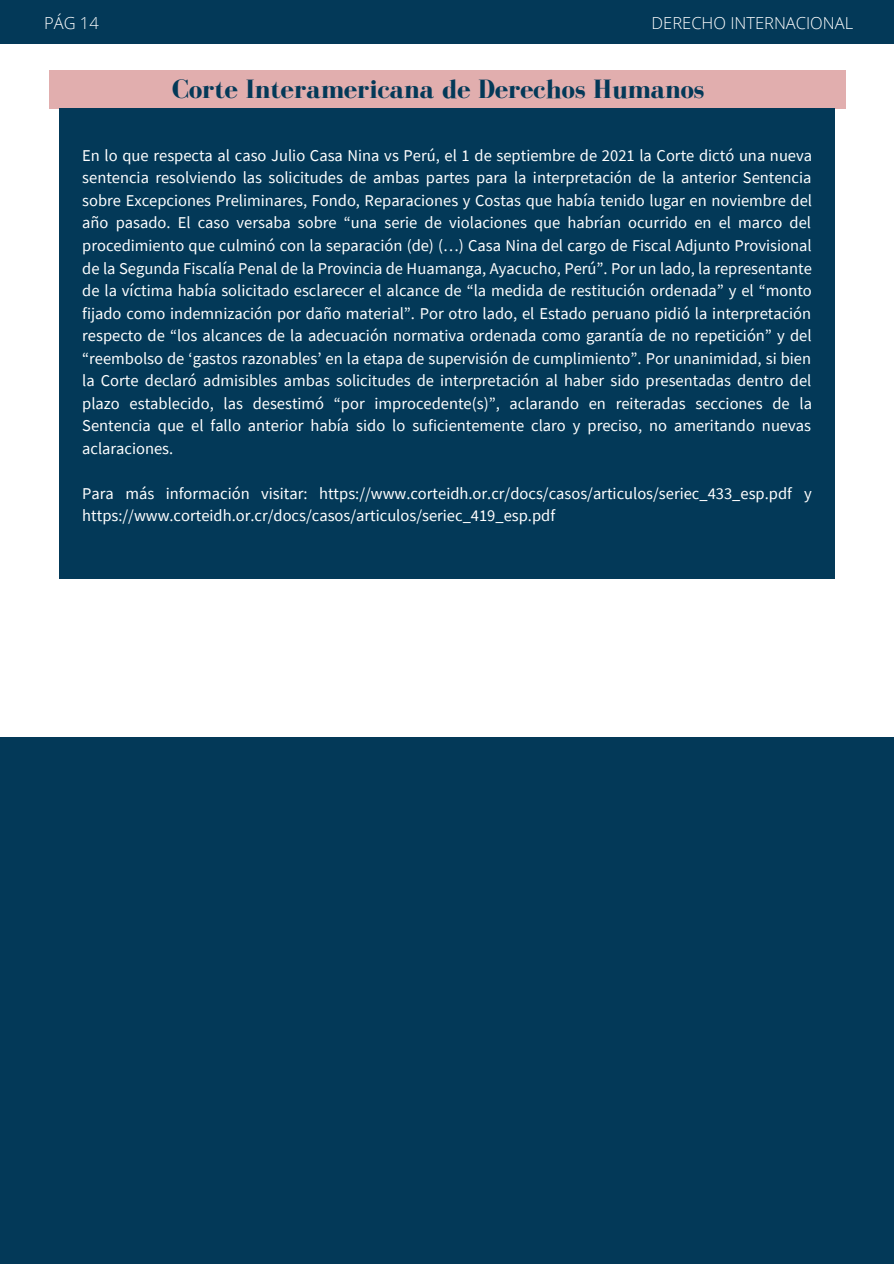
<style>
.page{position:relative;width:894px;height:1264px;background:#fff}
.page>*{position:absolute;margin:0;border:0;box-sizing:border-box;transform-origin:0 0}
.t1{font:700 27.15px "Bodoni FLF";color:#033958}
.t2{font:16.5px/22.5px "Source Sans Pro";color:#fff;text-align:justify}
.t3{font:300 16.5px "Open Sans";color:#fff}
</style>
<div class="page">
<div style="left:0;top:0;width:893px;height:44px;background:#033958"></div>
<div style="left:49px;top:70px;width:796px;height:39px;background:#e1aeae"></div>
<div style="left:59px;top:108px;width:775px;height:471px;background:#033958"></div>
<div style="left:0;top:737px;width:893px;height:526px;background:#033958"></div>
<p class="t3" style="left:44px;top:11px;width:56px">PÁG 14</p>
<p class="t3" style="left:651px;top:11px;width:203px">DERECHO INTERNACIONAL</p>
<p class="t1" style="left:172px;top:75px;width:533px">Corte Interamericana de Derechos Humanos</p>
<p class="t2" style="left:82px;top:144px;width:731px">En lo que respecta al caso Julio Casa Nina vs Perú, el 1 de septiembre de 2021 la Corte dictó una nueva sentencia resolviendo las solicitudes de ambas partes para la interpretación de la anterior Sentencia sobre Excepciones Preliminares, Fondo, Reparaciones y Costas que había tenido lugar en noviembre del año pasado. El caso versaba sobre “una serie de violaciones que habrían ocurrido en el marco del procedimiento que culminó con la separación (de) (…) Casa Nina del cargo de Fiscal Adjunto Provisional de la Segunda Fiscalía Penal de la Provincia de Huamanga, Ayacucho, Perú”. Por un lado, la representante de la víctima había solicitado esclarecer el alcance de “la medida de restitución ordenada” y el “monto fijado como indemnización por daño material”. Por otro lado, el Estado peruano pidió la interpretación respecto de “los alcances de la adecuación normativa ordenada como garantía de no repetición” y del “reembolso de ‘gastos razonables’ en la etapa de supervisión de cumplimiento”. Por unanimidad, si bien la Corte declaró admisibles ambas solicitudes de interpretación al haber sido presentadas dentro del plazo establecido, las desestimó “por improcedente(s)”, aclarando en reiteradas secciones de la Sentencia que el fallo anterior había sido lo suficientemente claro y preciso, no ameritando nuevas aclaraciones.</p>
<p class="t2" style="left:82px;top:481px;width:731px">Para más información visitar: https://www.corteidh.or.cr/docs/casos/articulos/seriec_433_esp.pdf y https://www.corteidh.or.cr/docs/casos/articulos/seriec_419_esp.pdf</p>
</div>
